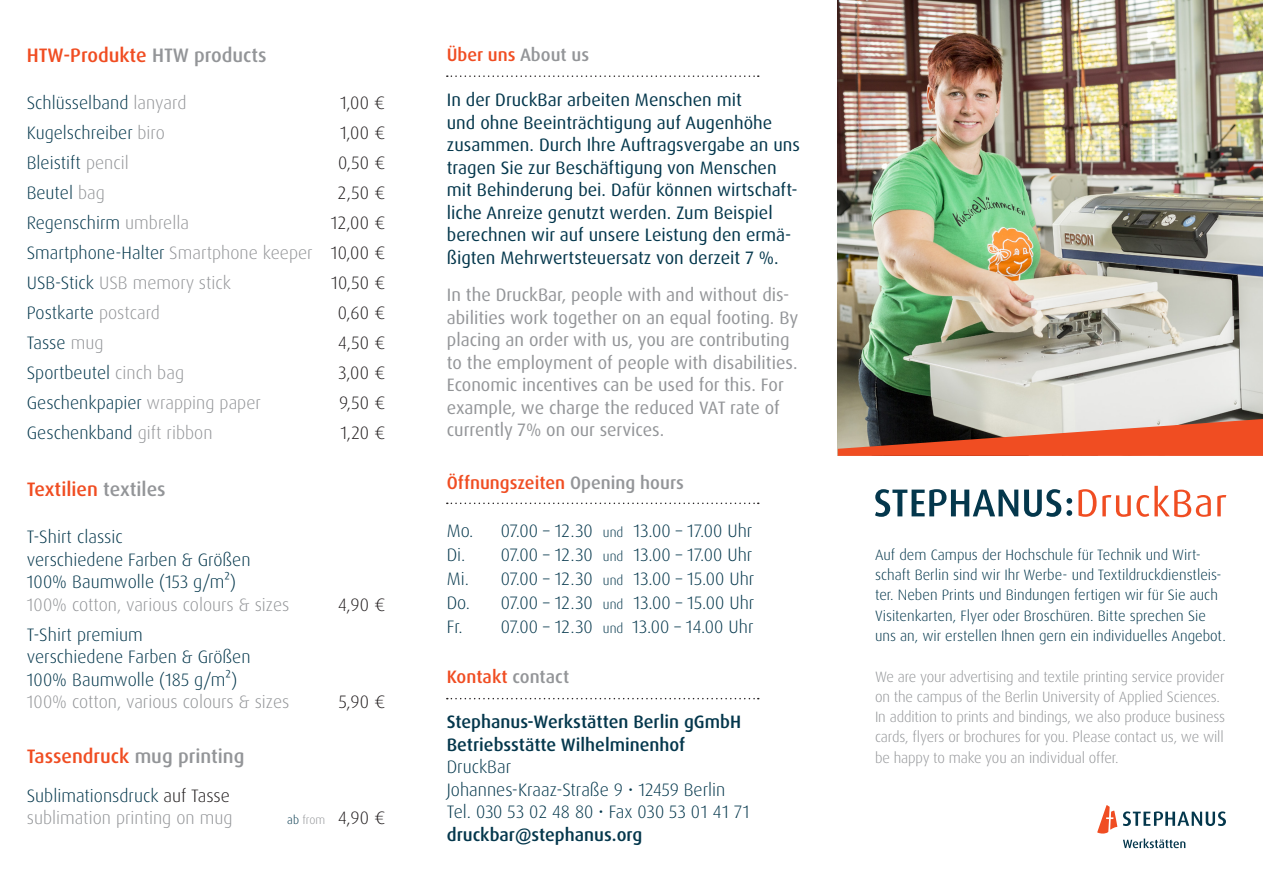
<style>
.page{position:relative;width:1263px;height:893px;background:#fff}
.page>*{position:absolute;margin:0;border:0;box-sizing:border-box;transform-origin:0 0}
.t1{font:500 19.5px "Dax OT";color:#f04d22}
.t2{font:300 18px/22.5px "Dax OT";color:#04374c}
.t3{font:18px/22.5px "Dax OT";color:#04374c}
.t4{font:18px/22.5px "Dax OT";color:#939598}
.t5{font:300 18px/30px "Dax OT";color:#939598;text-align:justify}
.t6{font:500 18px/22.5px "Dax OT";color:#04374c}
.t7{font:300 18px "Dax OT";color:#231f20}
.t8{font:500 18px "Dax OT";color:#f04d22}
.t9{font:300 15px/20.2px "Dax OT";color:#04374c}
.t10{font:300 15px/20.2px "Dax OT";letter-spacing:-.01em;color:#939598}
.t11{font:300 12px "Dax OT";color:#939598}
.s1{color:#939598}
.s2{color:#231f20}
.s3{color:#04374c}
.s4{font-size:13.5px}
</style>
<div class="page">
<svg style="left:1097px;top:805px;width:128px;height:42px"></svg>
<img style="left:837px;top:0;width:425px;height:419px">
<svg style="left:837px;top:419px;width:425px;height:36px;background:#c26347"></svg>
<svg style="left:1078px;top:485px;width:148px;height:32px"></svg>
<svg style="left:875px;top:489px;width:197px;height:27px"></svg>
<svg style="left:447px;top:697px;width:311px;height:2px"></svg>
<svg style="left:447px;top:75px;width:311px;height:2px"></svg>
<svg style="left:447px;top:502px;width:311px;height:2px"></svg>
<p class="t1" style="left:27px;top:43px;width:241px">HTW-Produkte <span class="s1">HTW products</span></p>
<p class="t2" style="left:27px;top:92px;width:161px">Schlüsselband <span class="s1">lanyard</span></p>
<p class="t7" style="left:340px;top:91px;width:47px">1,00 €</p>
<p class="t2" style="left:27px;top:122px;width:140px">Kugelschreiber <span class="s1">biro</span></p>
<p class="t7" style="left:340px;top:121px;width:47px">1,00 €</p>
<p class="t2" style="left:27px;top:152px;width:104px">Bleistift <span class="s1">pencil</span></p>
<p class="t7" style="left:338px;top:151px;width:49px">0,50 €</p>
<p class="t2" style="left:27px;top:182px;width:80px">Beutel <span class="s1">bag</span></p>
<p class="t7" style="left:338px;top:181px;width:49px">2,50 €</p>
<p class="t2" style="left:27px;top:212px;width:164px">Regenschirm <span class="s1">umbrella</span></p>
<p class="t5" style="left:27px;top:208px;width:360px;text-indent:304px"><span class="s2">12,00 € </span><span class="s3">Smartphone-Halter</span> Smartphone keeper <span class="s2">10,00 € </span><span class="s3">USB-Stick</span> USB memory stick</p>
<p class="t7" style="left:331px;top:271px;width:56px">10,50 €</p>
<p class="t2" style="left:27px;top:302px;width:135px">Postkarte <span class="s1">postcard</span></p>
<p class="t7" style="left:338px;top:301px;width:49px">0,60 €</p>
<p class="t2" style="left:27px;top:332px;width:78px">Tasse <span class="s1">mug</span></p>
<p class="t7" style="left:338px;top:331px;width:49px">4,50 €</p>
<p class="t2" style="left:27px;top:362px;width:159px">Sportbeutel <span class="s1">cinch bag</span></p>
<p class="t7" style="left:338px;top:361px;width:48px">3,00 €</p>
<p class="t2" style="left:27px;top:392px;width:236px">Geschenkpapier <span class="s1">wrapping paper</span></p>
<p class="t7" style="left:339px;top:391px;width:48px">9,50 €</p>
<p class="t2" style="left:27px;top:422px;width:187px">Geschenkband <span class="s1">gift ribbon</span></p>
<p class="t7" style="left:340px;top:421px;width:46px">1,20 €</p>
<p class="t1" style="left:27px;top:477px;width:140px">Textilien <span class="s1">textiles</span></p>
<p class="t2" style="left:27px;top:525px;width:225px">T-Shirt classic<br>verschiedene Farben &amp; Größen<br>100% Baumwolle (153 g/m²)</p>
<p class="t5" style="left:27px;top:589px;width:264px">100% cotton, various colours &amp; sizes</p>
<p class="t7" style="left:338px;top:593px;width:49px">4,90 €</p>
<p class="t2" style="left:27px;top:623px;width:225px">T-Shirt premium<br>verschiedene Farben &amp; Größen<br>100% Baumwolle (185 g/m²)</p>
<p class="t5" style="left:27px;top:687px;width:264px">100% cotton, various colours &amp; sizes</p>
<p class="t7" style="left:338px;top:690px;width:48px">5,90 €</p>
<p class="t1" style="left:27px;top:743px;width:219px">Tassendruck <span class="s1">mug printing</span></p>
<p class="t5" style="left:27px;top:785px;width:207px;line-height:21.6px"><span class="s3">Sublimationsdruck</span> <span class="s2">auf Tasse </span>sublimation printing on mug</p>
<p class="t11" style="left:287px;top:812px;width:39px"><span class="s3">ab</span> from</p>
<p class="t7" style="left:338px;top:806px;width:49px">4,90 €</p>
<p class="t8" style="left:447px;top:43px;width:144px">Über uns <span class="s1">About us</span></p>
<p class="t3" style="left:447px;top:89px;width:354px">In der DruckBar arbeiten Menschen mit<br>und ohne Beeinträchtigung auf Augenhöhe zusammen. Durch Ihre Auftragsvergabe an uns tragen Sie zur Beschäftigung von Menschen mit Behinderung bei. Dafür können wirtschaft&shy;liche Anreize genutzt werden. Zum Beispiel berechnen wir auf unsere Leistung den ermä&shy;ßigten Mehrwertsteuersatz von derzeit 7 %.</p>
<p class="t4" style="left:447px;top:284px;width:353px">In the DruckBar, people with and without dis&shy;abilities work together on an equal footing. By placing an order with us, you are contributing to the employment of people with disabilities.<br>Economic incentives can be used for this. For example, we charge the reduced VAT rate of currently 7% on our services.</p>
<p class="t8" style="left:447px;top:471px;width:238px">Öffnungszeiten <span class="s1">Opening hours</span></p>
<p class="t2" style="left:447px;top:518px;width:309px;line-height:24px;text-align:justify">Mo. 07.00 – 12.30 <span class="s4">und</span> 13.00 – 17.00 Uhr Di. 07.00 – 12.30 <span class="s4">und</span> 13.00 – 17.00 Uhr Mi. 07.00 – 12.30 <span class="s4">und</span> 13.00 – 15.00 Uhr Do. 07.00 – 12.30 <span class="s4">und</span> 13.00 – 15.00 Uhr Fr. 07.00 – 12.30 <span class="s4">und</span> 13.00 – 14.00 Uhr</p>
<p class="t8" style="left:447px;top:665px;width:124px">Kontakt <span class="s1">contact</span></p>
<p class="t6" style="left:447px;top:710px;width:296px">Stephanus-Werkstätten Berlin gGmbH<br>Betriebsstätte Wilhelminenhof</p>
<p class="t2" style="left:447px;top:755px;width:304px">DruckBar<br>Johannes-Kraaz-Straße 9 • 12459 Berlin<br>Tel. 030 53 02 48 80 • Fax 030 53 01 41 71</p>
<p class="t6" style="left:447px;top:823px;width:197px">druckbar@stephanus.org</p>
<p class="t9" style="left:875px;top:544px;width:352px">Auf dem Campus der Hochschule für Technik und Wirt&shy;schaft Berlin sind wir Ihr Werbe- und Textildruckdienstleis&shy;ter. Neben Prints und Bindungen fertigen wir für Sie auch Visitenkarten, Flyer oder Broschüren. Bitte sprechen Sie uns an, wir erstellen Ihnen gern ein individuelles Angebot.</p>
<p class="t10" style="left:875px;top:666px;width:351px">We are your advertising and textile printing service provider on the campus of the Berlin University of Applied Sciences.<br>In addition to prints and bindings, we also produce business cards, flyers or brochures for you. Please contact us, we will be happy to make you an individual offer.</p>
</div>
